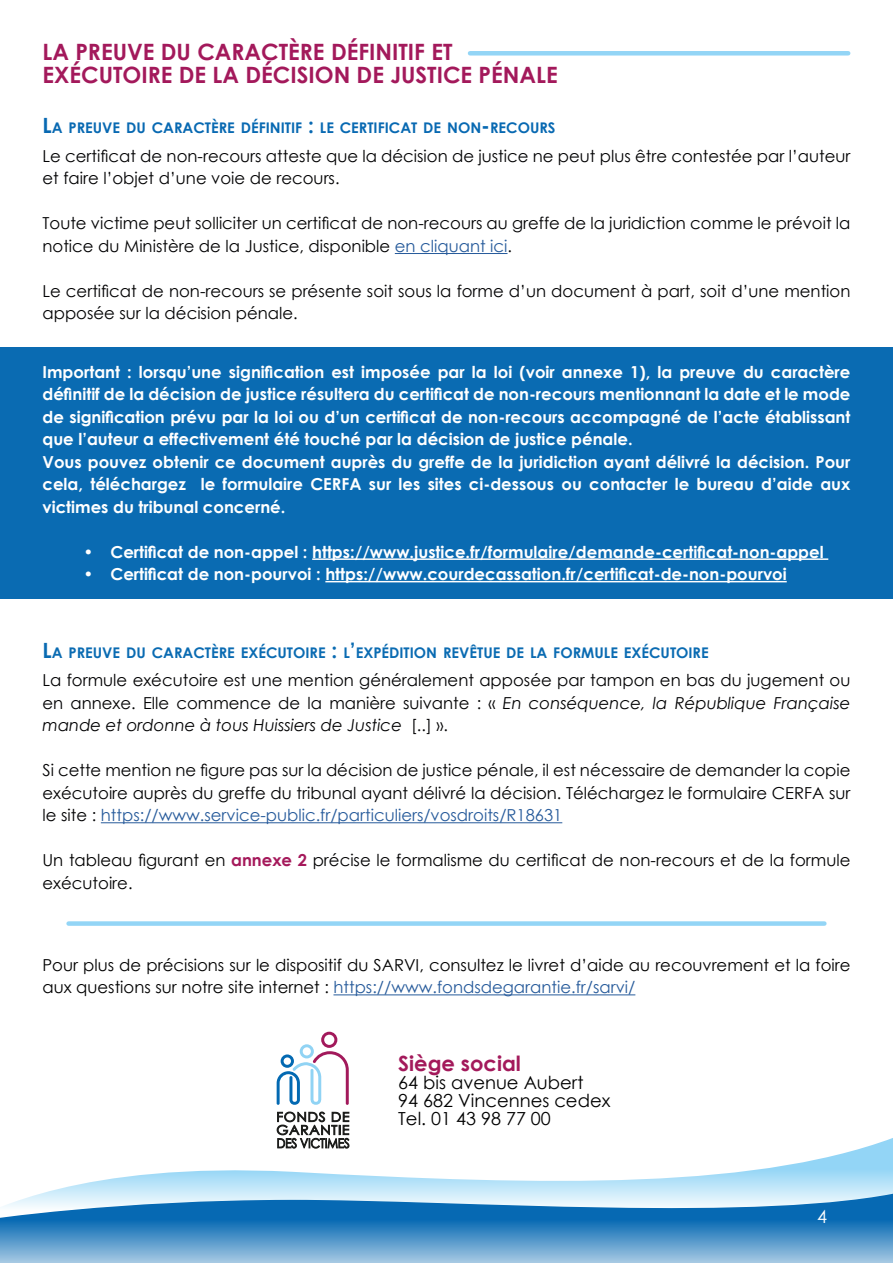
<style>
.page{position:relative;width:893px;height:1263px;background:#fff}
.page>*{position:absolute;margin:0;border:0;box-sizing:border-box;transform-origin:0 0}
.t1{font:700 22.5px/22.5px "Century Gothic";color:#a3195b}
.t2{font:700 21px "Century Gothic";color:#a3195b}
.t3{font:18px/18px "Century Gothic";color:#000}
.t4{font:18px "Century Gothic";color:#fff}
.t5{font:16.5px/22.5px "Century Gothic";color:#020203}
.t6{font:700 16.5px/22.5px "Century Gothic";color:#fff}
.t7{font:16.5px/22.5px "Century Gothic";color:#000}
.t8{font:700 14.7px "Century Gothic";color:#0a6bb2}
.t9{font:700 14.7px "Century Gothic";color:#0869b2}
.s1{font-size:21px}
.s2{color:#275b9b}
.s3{font-style:italic}
.s4{color:#000}
.s5{font-weight:700;color:#a5195b}
</style>
<div class="page">
<svg style="left:59px;top:1138px;width:834px;height:51px"></svg>
<svg style="left:0;top:1189px;width:893px;height:74px"></svg>
<div style="left:0;top:347px;width:893px;height:252px;background:#0a6bb2"></div>
<hr style="left:312px;top:558px;width:516px;height:2px;background:#fff">
<hr style="left:325px;top:581px;width:462px;height:1px;background:#fff">
<hr style="left:101px;top:822px;width:461px;height:1px;background:#275b9b">
<hr style="left:333px;top:994px;width:302px;height:1px;background:#275b9b">
<div style="left:69px;top:921px;width:755px;height:5px;background:#93d5f6"></div>
<div style="left:269px;top:1026px;width:87px;height:128px;background:#fff"></div>
<svg style="left:277px;top:1032px;width:72px;height:73px"></svg>
<svg style="left:277px;top:1111px;width:72px;height:37px"></svg>
<hr style="left:395px;top:253px;width:112px;height:1px;background:#275b9b">
<div style="left:470px;top:51px;width:378px;height:5px;background:#93d5f6"></div>
<h1 class="t1" style="left:43px;top:40px;width:517px">LA PREUVE DU CARACTÈRE DÉFINITIF ET<br>EXÉCUTOIRE DE LA DÉCISION DE JUSTICE PÉNALE</h1>
<p class="t9" style="left:43px;top:117px;width:515px"><span class="s1">L</span>A PREUVE DU CARACTÈRE DÉFINITIF <span class="s1">:</span> LE CERTIFICAT DE NON<span class="s1">-</span>RECOURS</p>
<p class="t5" style="left:43px;top:144px;width:809px">Le certificat de non-recours atteste que la décision de justice ne peut plus être contestée par l’auteur et faire l’objet d’une voie de recours.</p>
<p class="t5" style="left:43px;top:212px;width:809px">Toute victime peut solliciter un certificat de non-recours au greffe de la juridiction comme le prévoit la notice du Ministère de la Justice, disponible <span class="s2">en cliquant ici</span>.</p>
<p class="t5" style="left:43px;top:279px;width:809px">Le certificat de non-recours se présente soit sous la forme d’un document à part, soit d’une mention apposée sur la décision pénale.</p>
<p class="t6" style="left:43px;top:360px;width:809px">Important : lorsqu’une signification est imposée par la loi (voir annexe 1), la preuve du caractère définitif de la décision de justice résultera du certificat de non-recours mentionnant la date et le mode de signification prévu par la loi ou d’un certificat de non-recours accompagné de l’acte établissant que l’auteur a effectivement été touché par la décision de justice pénale.<br>Vous pouvez obtenir ce document auprès du greffe de la juridiction ayant délivré la décision. Pour cela, téléchargez le formulaire CERFA sur les sites ci-dessous ou contacter le bureau d’aide aux victimes du tribunal concerné.</p>
<p class="t6" style="left:84px;top:540px;width:742px">• Certificat de non-appel : https://www.justice.fr/formulaire/demande-certificat-non-appel</p>
<p class="t6" style="left:84px;top:562px;width:705px">• Certificat de non-pourvoi : https://www.courdecassation.fr/certificat-de-non-pourvoi</p>
<p class="t8" style="left:43px;top:641px;width:668px"><span class="s1">L</span>A PREUVE DU CARACTÈRE EXÉCUTOIRE <span class="s1">:</span> L<span class="s1">’</span>EXPÉDITION REVÊTUE DE LA FORMULE EXÉCUTOIRE</p>
<p class="t5" style="left:43px;top:669px;width:809px;text-align:justify">La formule exécutoire est une mention généralement apposée par tampon en bas du jugement ou en annexe. Elle commence de la manière suivante : « <span class="s3">En conséquence, la République Française mande et ordonne à tous Huissiers de Justice</span> [..] ».</p>
<p class="t5" style="left:43px;top:759px;width:809px;text-align:justify">Si cette mention ne figure pas sur la décision de justice pénale, il est nécessaire de demander la copie exécutoire auprès du greffe du tribunal ayant délivré la décision. Téléchargez le formulaire CERFA sur le site : <span class="s2">https://www.service-public.fr/particuliers/vosdroits/R18631</span></p>
<p class="t5" style="left:43px;top:849px;width:809px"><span class="s4">Un tableau figurant en</span> <span class="s5">annexe 2</span> précise le formalisme du certificat de non-recours et de la formule exécutoire.</p>
<p class="t7" style="left:43px;top:953px;width:809px">Pour plus de précisions sur le dispositif du SARVI, consultez le livret d’aide au recouvrement et la foire aux questions sur notre site internet : <span class="s2">https://www.fondsdegarantie.fr/sarvi/</span></p>
<p class="t2" style="left:398px;top:1047px;width:124px">Siège social</p>
<p class="t3" style="left:398px;top:1073px;width:214px">64 bis avenue Aubert<br>94 682 Vincennes cedex<br>Tel. 01 43 98 77 00</p>
<p class="t4" style="left:817px;top:1204px;width:11px">4</p>
</div>
